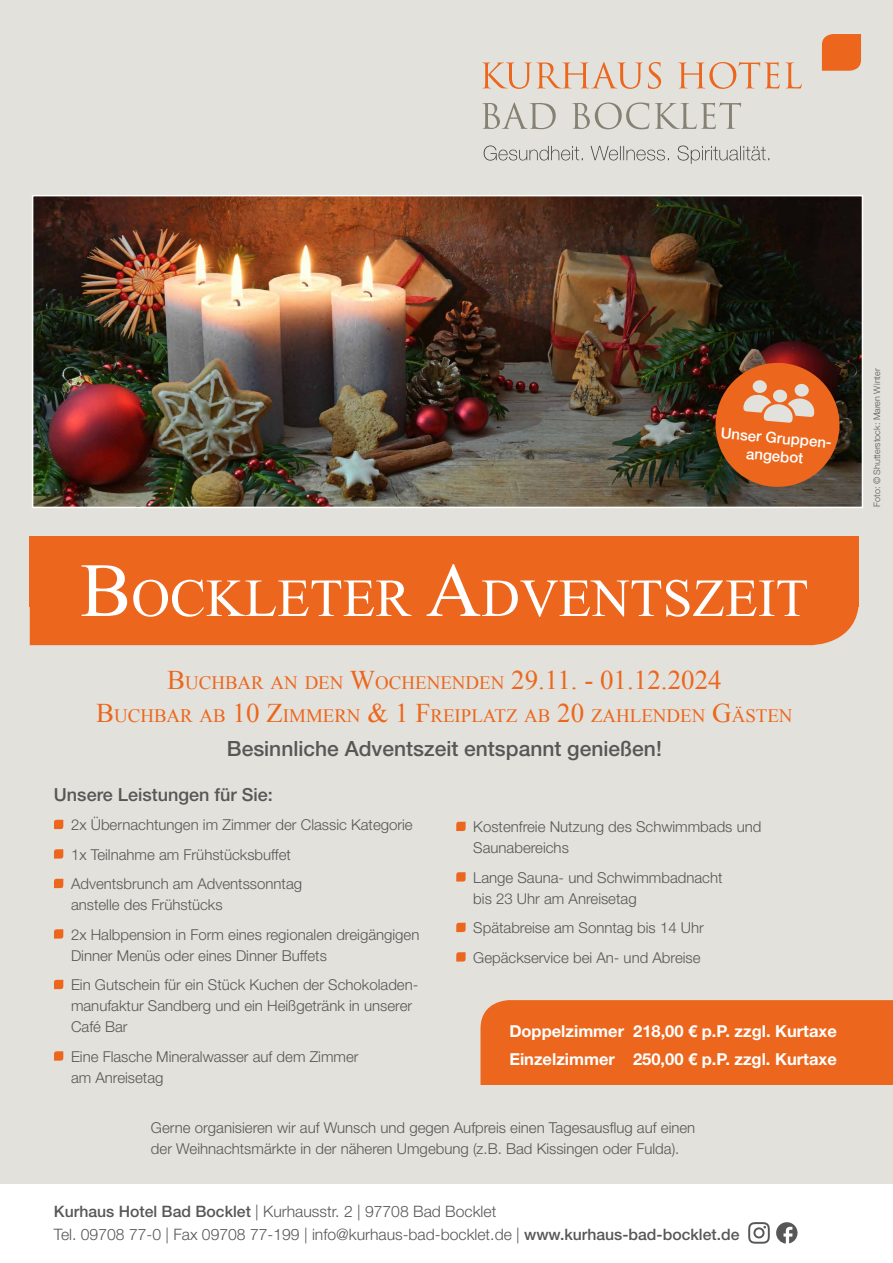
<style>
.page{position:relative;width:893px;height:1263px;background:#e3e1db}
.page>*{position:absolute;margin:0;border:0;box-sizing:border-box;transform-origin:0 0}
.t1{font:53.55px "Times New Roman";color:#fff}
.t2{font:500 21px "Helvetica Neue LT Std";color:#575756}
.t3{font:18.9px/32.4px "Times New Roman";color:#ec671d;text-align:center}
.t4{font:500 18px "Helvetica Neue LT Std";color:#575756}
.t5{font:700 16.5px/28px "Helvetica Neue LT Std";color:#fff}
.t6{font:300 15.75px/23.7px "Helvetica Neue LT Std";color:#575756}
.t7{font:300 15px/29.5px "Helvetica Neue LT Std";color:#575756}
.t8{font:500 15px/18px "Helvetica Neue LT Std";color:#fff;text-align:center}
.t9{font:300 9px "Helvetica Neue LT Std";color:#575756}
.s1{font-size:76.5px}
.s2{font-size:27px}
.s3{font-weight:500}
</style>
<div class="page">
<div style="left:30px;top:607px;width:829px;height:38px;background:#ec671d"></div>
<div style="left:30px;top:537px;width:829px;height:70px;background:#ec671d"></div>
<img style="left:35px;top:198px;width:825px;height:307px">
<div style="left:32px;top:195px;width:831px;height:313px;border:2px solid #fff"></div>
<div style="left:0;top:1184px;width:893px;height:79px;background:#fff"></div>
<svg style="left:482px;top:102px;width:259px;height:27px"></svg>
<svg style="left:482px;top:62px;width:320px;height:27px"></svg>
<svg style="left:484px;top:146px;width:285px;height:18px"></svg>
<svg style="left:822px;top:34px;width:39px;height:37px"></svg>
<svg style="left:54px;top:820px;width:9px;height:9px"></svg>
<svg style="left:54px;top:849px;width:9px;height:10px"></svg>
<svg style="left:54px;top:879px;width:9px;height:9px"></svg>
<svg style="left:54px;top:929px;width:9px;height:10px"></svg>
<svg style="left:54px;top:980px;width:9px;height:9px"></svg>
<svg style="left:54px;top:1051px;width:9px;height:10px"></svg>
<div style="left:480px;top:1000px;width:413px;height:85px;background:#ec671d"></div>
<svg style="left:713px;top:360px;width:129px;height:130px;background:#b65d2a"></svg>
<div style="left:752px;top:380px;width:15px;height:13px;background:#e3e1db;border-radius:50%"></div>
<div style="left:794px;top:384px;width:15px;height:13px;background:#e3e1db;border-radius:50%"></div>
<div style="left:773px;top:389px;width:14px;height:14px;background:#e3e1db;border-radius:50%"></div>
<svg style="left:456px;top:822px;width:10px;height:9px"></svg>
<svg style="left:456px;top:872px;width:10px;height:9px"></svg>
<svg style="left:456px;top:923px;width:10px;height:9px"></svg>
<svg style="left:456px;top:952px;width:10px;height:9px"></svg>
<svg style="left:776px;top:1222px;width:21px;height:21px"></svg>
<svg style="left:748px;top:1222px;width:22px;height:22px"></svg>
<p class="t8" style="left:722px;top:424px;width:115px;rotate:5deg">Unser Gruppen&shy;angebot</p>
<h1 class="t1" style="left:80px;top:562px;width:729px"><span class="s1">B</span>OCKLETER <span class="s1">A</span>DVENTSZEIT</h1>
<p class="t3" style="left:96px;top:666px;width:698px"><span class="s2">B</span>UCHBAR AN DEN <span class="s2">W</span>OCHENENDEN <span class="s2">29.11. - 01.12.2024<br>B</span>UCHBAR AB <span class="s2">10 Z</span>IMMERN <span class="s2">&amp; 1 F</span>REIPLATZ AB <span class="s2">20</span> ZAHLENDEN <span class="s2">G</span>ÄSTEN</p>
<h2 class="t2" style="left:227px;top:736px;width:436px">Besinnliche Adventszeit entspannt genießen!</h2>
<p class="t4" style="left:54px;top:784px;width:220px">Unsere Leistungen für Sie:</p>
<p class="t7" style="left:71px;top:810px;width:343px">2x Übernachtungen im Zimmer der Classic Kategorie<br>1x Teilnahme am Frühstücksbuffet<br>Adventsbrunch am Adventssonntag</p>
<p class="t7" style="left:71px;top:890px;width:350px">anstelle des Frühstücks<br>2x Halbpension in Form eines regionalen dreigängigen</p>
<p class="t7" style="left:71px;top:940px;width:349px">Dinner Menüs oder eines Dinner Buffets<br>Ein Gutschein für ein Stück Kuchen der Schokoladen-</p>
<p class="t7" style="left:71px;top:995px;width:343px;line-height:21px">manufaktur Sandberg und ein Heißgetränk in unserer<br>Café Bar</p>
<p class="t7" style="left:71px;top:1046px;width:289px;line-height:21px">Eine Flasche Mineralwasser auf dem Zimmer am Anreisetag</p>
<p class="t7" style="left:473px;top:816px;width:290px;line-height:21px">Kostenfreie Nutzung des Schwimmbads und<br>Saunabereichs</p>
<p class="t7" style="left:473px;top:867px;width:251px;line-height:21px">Lange Sauna- und Schwimmbadnacht bis 23 Uhr am Anreisetag</p>
<p class="t7" style="left:473px;top:913px;width:232px">Spätabreise am Sonntag bis 14 Uhr<br>Gepäckservice bei An- und Abreise</p>
<p class="t5" style="left:509px;top:1017px;width:329px">Doppelzimmer 218,00 € p.P. zzgl. Kurtaxe<br>Einzelzimmer 250,00 € p.P. zzgl. Kurtaxe</p>
<p class="t7" style="left:151px;top:1117px;width:546px;line-height:21px">Gerne organisieren wir auf Wunsch und gegen Aufpreis einen Tagesausflug auf einen der Weihnachtsmärkte in der näheren Umgebung (z.B. Bad Kissingen oder Fulda).</p>
<p class="t6" style="left:54px;top:1199px;width:687px"><span class="s3">Kurhaus Hotel Bad Bocklet</span> | Kurhausstr. 2 | 97708 Bad Bocklet<br>Tel. 09708 77-0 | Fax 09708 77-199 | info@kurhaus-bad-bocklet.de | <span class="s3">www.kurhaus-bad-bocklet.de</span></p>
<p class="t9" style="left:872px;top:507px;width:140px;rotate:-90deg">Foto: © Shutterstock: Maren Winter</p>
</div>
